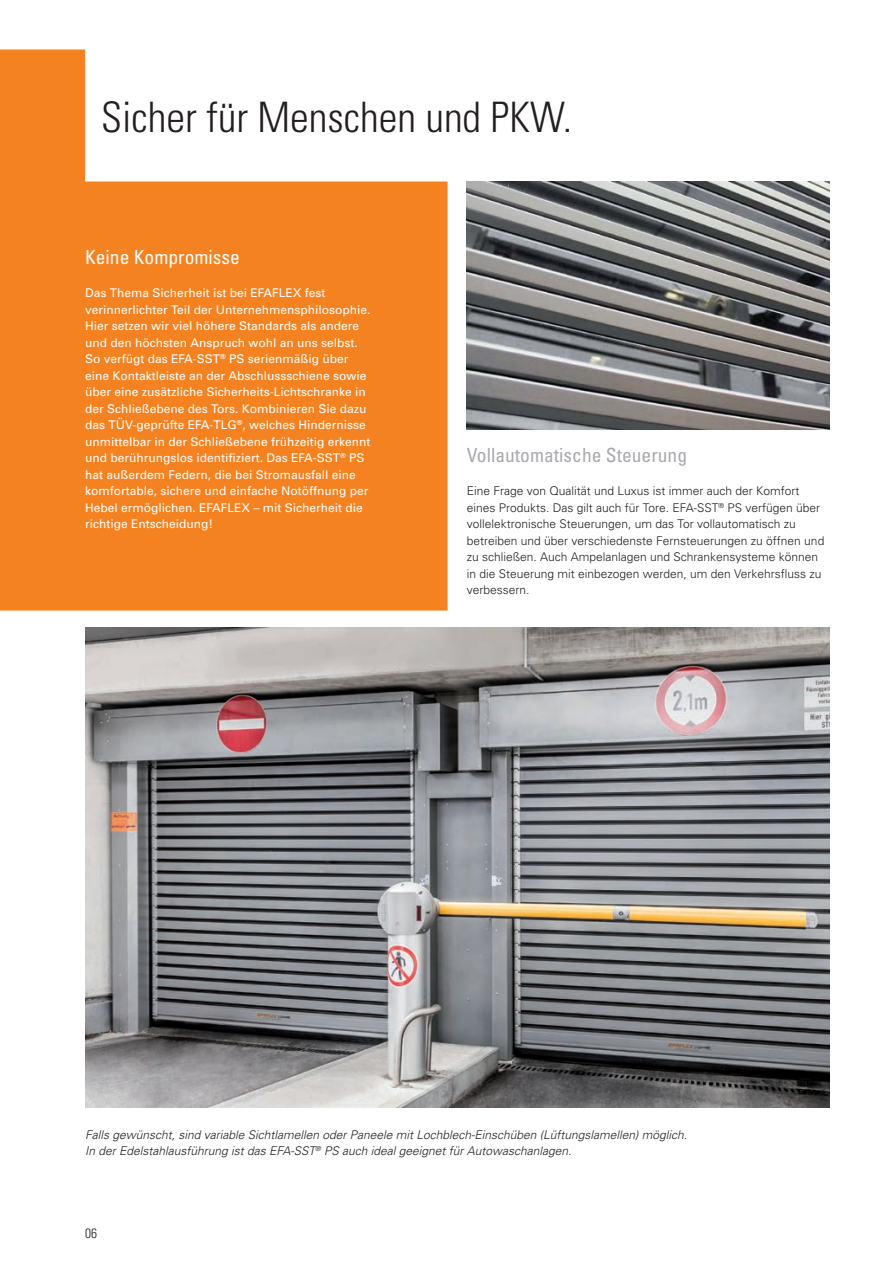
<style>
.page{position:relative;width:893px;height:1263px;background:#fff}
.page>*{position:absolute;margin:0;border:0;box-sizing:border-box;transform-origin:0 0}
.t1{font:300 condensed 42px "Univers";color:#231f20}
.t2{font:condensed 19.5px "Univers";color:#a8a9ad}
.t3{font:condensed 19.5px "Univers";color:#fff}
.t4{font:300 condensed 13.5px "Univers";color:#231f20}
.t5{font:12px/16.5px "Univers";color:#fff}
.t6{font:300 12px/16.5px "Univers";color:#231f20}
.t7{font:italic 300 12px/16.5px "Univers";color:#231f20}
</style>
<div class="page">
<img style="left:85px;top:627px;width:744px;height:480px">
<img style="left:467px;top:182px;width:362px;height:247px">
<svg style="left:0;top:50px;width:448px;height:561px;fill:#f58220"></svg>
<h1 class="t1" style="left:101px;top:92px;width:473px">Sicher für Menschen und PKW.</h1>
<h2 class="t3" style="left:85px;top:245px;width:156px">Keine Kompromisse</h2>
<p class="t5" style="left:85px;top:284px;width:287px">Das Thema Sicherheit ist bei EFAFLEX fest verinnerlichter Teil der Unternehmensphilosophie.<br>Hier setzen wir viel höhere Standards als andere und den höchsten Anspruch wohl an uns selbst.<br>So verfügt das EFA-SST<sup>®</sup> PS serienmäßig über eine Kontaktleiste an der Abschlussschiene sowie über eine zusätzliche Sicherheits-Lichtschranke in der Schließebene des Tors. Kombinieren Sie dazu das TÜV-geprüfte EFA-TLG<sup>®</sup>, welches Hindernisse unmittelbar in der Schließebene frühzeitig erkennt und berührungslos identifiziert. Das EFA-SST<sup>®</sup> PS hat außerdem Federn, die bei Stromausfall eine komfortable, sichere und einfache Notöffnung per Hebel ermöglichen. EFAFLEX – mit Sicherheit die richtige Entscheidung!</p>
<h2 class="t2" style="left:467px;top:443px;width:222px">Vollautomatische Steuerung</h2>
<p class="t6" style="left:467px;top:482px;width:359px">Eine Frage von Qualität und Luxus ist immer auch der Komfort eines Produkts. Das gilt auch für Tore. EFA-SST<sup>®</sup> PS verfügen über vollelektronische Steuerungen, um das Tor vollautomatisch zu betreiben und über verschiedenste Fernsteuerungen zu öffnen und zu schließen. Auch Ampelanlagen und Schrankensysteme können in die Steuerung mit einbezogen werden, um den Verkehrsfluss zu verbessern.</p>
<p class="t7" style="left:85px;top:1126px;width:604px">Falls gewünscht, sind variable Sichtlamellen oder Paneele mit Lochblech-Einschüben (Lüftungslamellen) möglich.<br>In der Edelstahlausführung ist das EFA-SST<sup>®</sup> PS auch ideal geeignet für Autowaschanlagen.</p>
<p class="t4" style="left:85px;top:1225px;width:14px">06</p>
</div>
